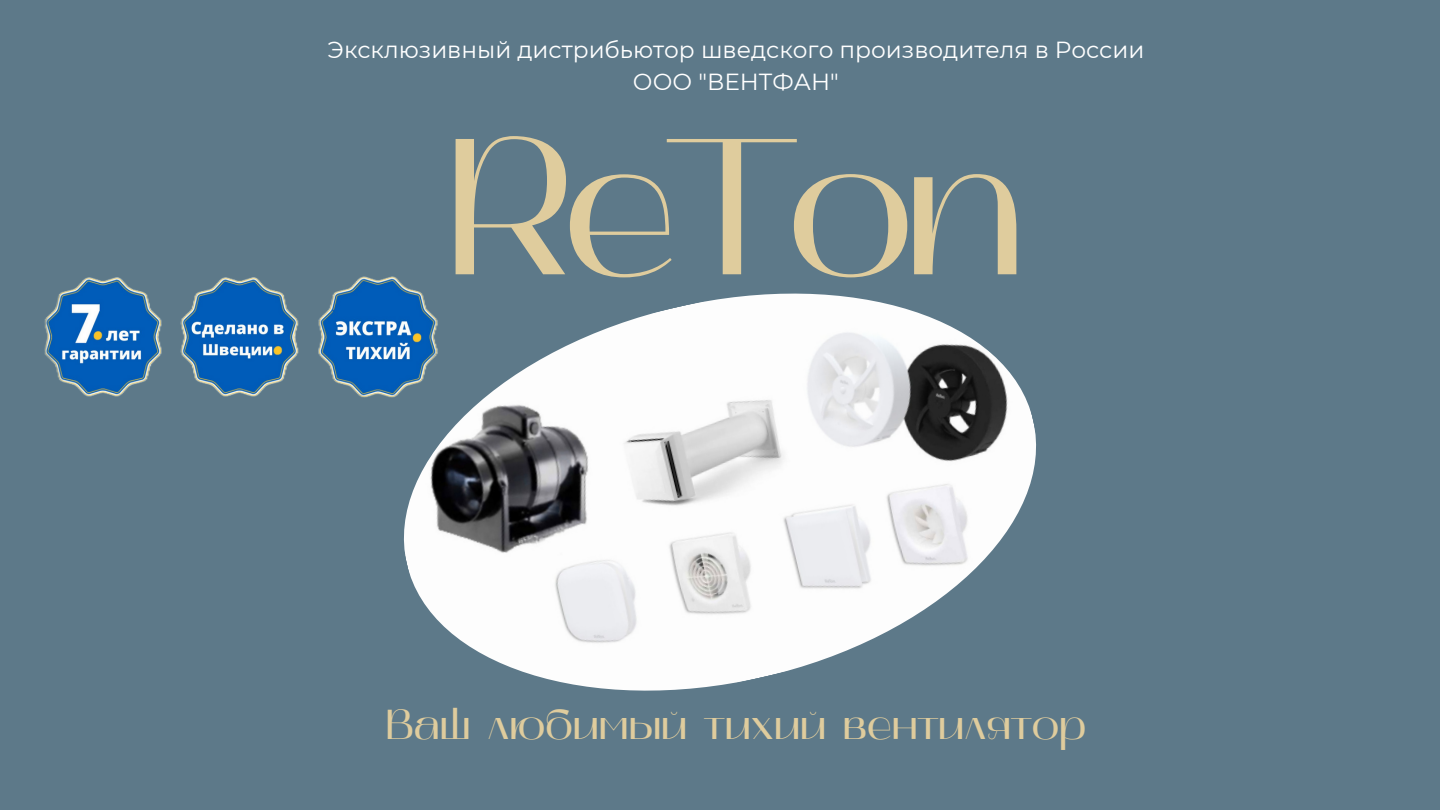
<style>
.page{position:relative;width:1440px;height:810px;background:#5d7989}
.page>*{position:absolute;margin:0;border:0;box-sizing:border-box;transform-origin:0 0}
.t1{font:300 194.1px "Mak";letter-spacing:-.05em;color:#dfcc9d}
.t2{font:300 42px "Mak";color:#dfcc9d}
.t3{font:23.2px/32.2px "Montserrat";color:#fff;text-align:center}
</style>
<div class="page">
<img style="left:403px;top:293px;width:633px;height:398px">
<img style="left:44px;top:276px;width:404px;height:157px">
<p class="t3" style="left:328px;top:33px;width:818px">Эксклюзивный дистрибьютор шведского производителя в России<br>ООО "ВЕНТФАН"</p>
<h1 class="t1" style="left:446px;top:126px;width:582px">ReTon</h1>
<h2 class="t2" style="left:386px;top:707px;width:702px">Ваш любимый тихий вентилятор</h2>
</div>
